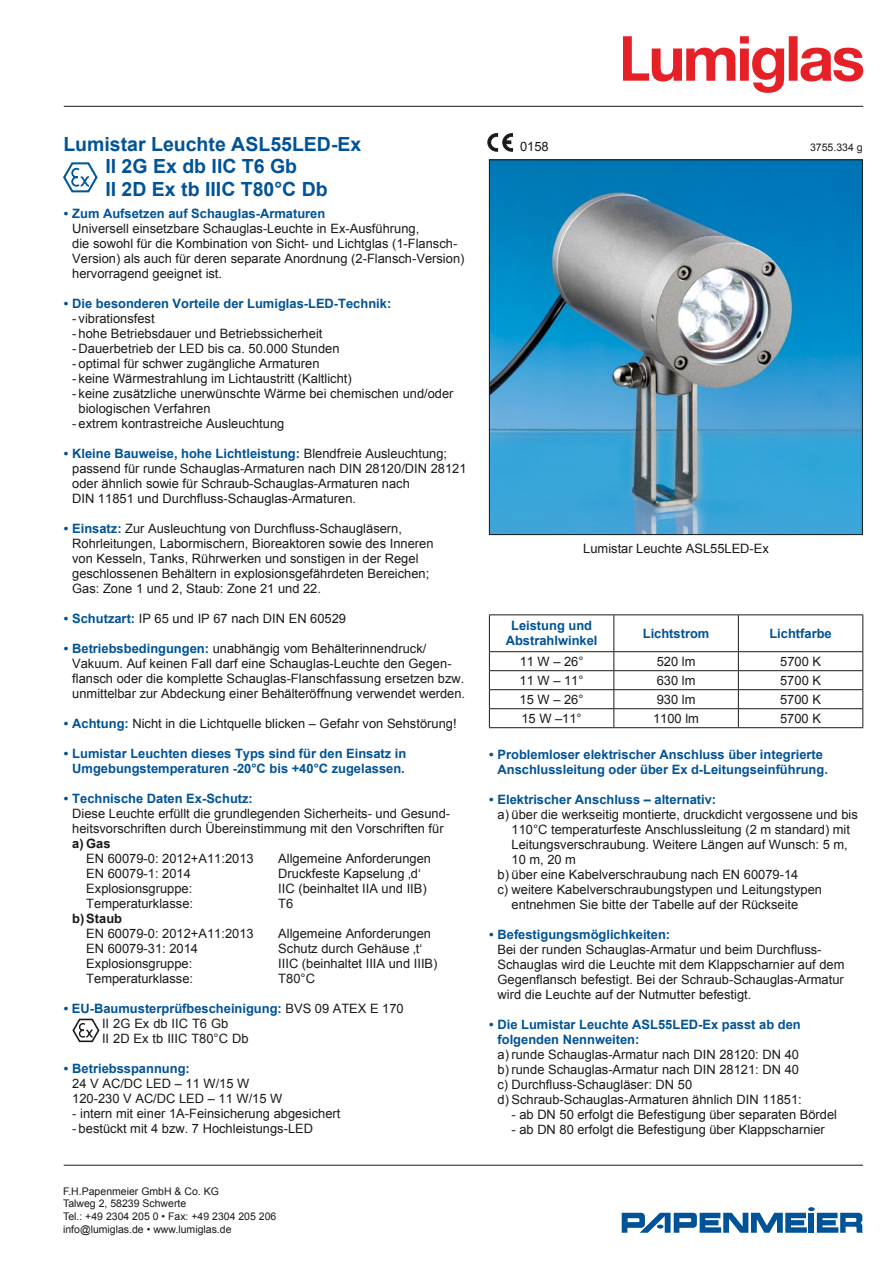
<style>
.page{position:relative;width:893px;height:1263px;background:#fff}
.page>*{position:absolute;margin:0;border:0;box-sizing:border-box;transform-origin:0 0}
.t1{font:700 19.5px/22.5px "Arial";color:#005397}
.t2{font:12.9px/15px "Arial";color:#1a1a18}
.t3{font:700 12.9px/15px "Arial";color:#005397;text-align:center}
.t4{font:700 12.9px "Arial";color:#1a1a18}
.t5{font:10.5px/12.6px "Arial";color:#1a1a18}
.s1{font-weight:700;color:#005397}
</style>
<div class="page">
<svg style="left:63px;top:162px;width:35px;height:30px"></svg>
<svg style="left:488px;top:134px;width:25px;height:17px"></svg>
<hr style="left:64px;top:1165px;width:799px;height:1px;background:#1a1a18">
<svg style="left:622px;top:1207px;width:241px;height:26px"></svg>
<img style="left:491px;top:161px;width:370px;height:372px">
<div style="left:489px;top:159px;width:374px;height:376px;border:1px solid #1a1a18"></div>
<svg style="left:72px;top:1018px;width:28px;height:25px"></svg>
<hr style="left:64px;top:106px;width:799px;height:1px;background:#1a1a18">
<svg style="left:623px;top:36px;width:240px;height:57px"></svg>
<hr style="left:489px;top:614px;width:125px;height:1px;background:#1a1a18">
<hr style="left:489px;top:615px;width:1px;height:36px;background:#1a1a18">
<hr style="left:614px;top:614px;width:124px;height:1px;background:#1a1a18">
<hr style="left:613px;top:615px;width:1px;height:36px;background:#1a1a18">
<hr style="left:738px;top:614px;width:125px;height:1px;background:#1a1a18">
<hr style="left:738px;top:615px;width:1px;height:36px;background:#1a1a18">
<hr style="left:862px;top:615px;width:1px;height:36px;background:#1a1a18">
<hr style="left:489px;top:651px;width:125px;height:1px;background:#1a1a18">
<hr style="left:614px;top:651px;width:124px;height:1px;background:#1a1a18">
<hr style="left:738px;top:651px;width:125px;height:1px;background:#1a1a18">
<hr style="left:489px;top:670px;width:125px;height:1px;background:#1a1a18">
<hr style="left:614px;top:670px;width:124px;height:1px;background:#1a1a18">
<hr style="left:738px;top:670px;width:125px;height:1px;background:#1a1a18">
<hr style="left:489px;top:689px;width:125px;height:1px;background:#1a1a18">
<hr style="left:614px;top:689px;width:124px;height:1px;background:#1a1a18">
<hr style="left:738px;top:689px;width:125px;height:1px;background:#1a1a18">
<hr style="left:489px;top:708px;width:125px;height:1px;background:#1a1a18">
<svg style="left:489px;top:652px;width:1px;height:75px"></svg>
<hr style="left:614px;top:708px;width:124px;height:1px;background:#1a1a18">
<svg style="left:613px;top:652px;width:1px;height:75px"></svg>
<hr style="left:738px;top:708px;width:125px;height:1px;background:#1a1a18">
<svg style="left:738px;top:652px;width:1px;height:75px"></svg>
<svg style="left:862px;top:652px;width:1px;height:75px"></svg>
<hr style="left:489px;top:727px;width:125px;height:1px;background:#1a1a18">
<hr style="left:614px;top:727px;width:124px;height:1px;background:#1a1a18">
<hr style="left:738px;top:727px;width:125px;height:1px;background:#1a1a18">
<h1 class="t1" style="left:105px;top:133px;width:257px;text-indent:-42px">Lumistar Leuchte ASL55LED-Ex<br>II 2G Ex db IIC T6 Gb<br>II 2D Ex tb IIIC T80°C Db</h1>
<p class="t2" style="left:520px;top:139px;width:30px">0158</p>
<p class="t5" style="left:810px;top:141px;width:54px">3755.334 g</p>
<p class="t3" style="left:64px;top:206px;width:263px">• Zum Aufsetzen auf Schauglas-Armaturen</p>
<p class="t2" style="left:72px;top:221px;width:394px">Universell einsetzbare Schauglas-Leuchte in Ex-Ausführung,<br>die sowohl für die Kombination von Sicht- und Lichtglas (1-Flansch-Version) als auch für deren separate Anordnung (2-Flansch-Version) hervorragend geeignet ist.</p>
<p class="t3" style="left:64px;top:296px;width:329px">• Die besonderen Vorteile der Lumiglas-LED-Technik:</p>
<p class="t2" style="left:72px;top:311px;width:84px">- vibrationsfest</p>
<p class="t2" style="left:72px;top:326px;width:252px">- hohe Betriebsdauer und Betriebssicherheit</p>
<p class="t2" style="left:72px;top:341px;width:269px">- Dauerbetrieb der LED bis ca. 50.000 Stunden</p>
<p class="t2" style="left:72px;top:356px;width:249px">- optimal für schwer zugängliche Armaturen</p>
<p class="t2" style="left:72px;top:371px;width:281px">- keine Wärmestrahlung im Lichtaustritt (Kaltlicht)</p>
<p class="t2" style="left:79px;top:386px;width:376px;text-indent:-6px">- keine zusätzliche unerwünschte Wärme bei chemischen und/oder biologischen Verfahren</p>
<p class="t2" style="left:72px;top:416px;width:214px">- extrem kontrastreiche Ausleuchtung</p>
<p class="t2" style="left:72px;top:446px;width:396px;text-indent:-9px"><span class="s1">• Kleine Bauweise, hohe Lichtleistung:</span> Blendfreie Ausleuchtung; passend für runde Schauglas-Armaturen nach DIN 28120/DIN 28121 oder ähnlich sowie für Schraub-Schauglas-Armaturen nach<br>DIN 11851 und Durchfluss-Schauglas-Armaturen.</p>
<p class="t2" style="left:72px;top:521px;width:363px;text-indent:-9px"><span class="s1">• Einsatz:</span> Zur Ausleuchtung von Durchfluss-Schaugläsern, Rohrleitungen, Labormischern, Bioreaktoren sowie des Inneren von Kesseln, Tanks, Rührwerken und sonstigen in der Regel geschlossenen Behältern in explosionsgefährdeten Bereichen; Gas: Zone 1 und 2, Staub: Zone 21 und 22.</p>
<p class="t2" style="left:64px;top:611px;width:284px"><span class="s1">• Schutzart:</span> IP 65 und IP 67 nach DIN EN 60529</p>
<p class="t2" style="left:72px;top:641px;width:395px;text-indent:-9px"><span class="s1">• Betriebsbedingungen:</span> unabhängig vom Behälterinnendruck/ Vakuum. Auf keinen Fall darf eine Schauglas-Leuchte den Gegen&shy;flansch oder die komplette Schauglas-Flanschfassung ersetzen bzw. unmittelbar zur Abdeckung einer Behälteröffnung verwendet werden.</p>
<p class="t2" style="left:64px;top:716px;width:394px"><span class="s1">• Achtung:</span> Nicht in die Lichtquelle blicken – Gefahr von Sehstörung!</p>
<p class="t3" style="left:64px;top:746px;width:344px">• Lumistar Leuchten dieses Typs sind für den Einsatz in<br>Umgebungstemperaturen -20°C bis +40°C zugelassen.</p>
<p class="t3" style="left:64px;top:791px;width:191px">• Technische Daten Ex-Schutz:</p>
<p class="t2" style="left:72px;top:806px;width:379px">Diese Leuchte erfüllt die grundlegenden Sicherheits- und Gesund&shy;heitsvorschriften durch Übereinstimmung mit den Vorschriften für</p>
<p class="t4" style="left:72px;top:835px;width:40px">a) Gas</p>
<p class="t2" style="left:86px;top:851px;width:169px">EN 60079-0: 2012+A11:2013</p>
<p class="t2" style="left:278px;top:851px;width:154px">Allgemeine Anforderungen</p>
<p class="t2" style="left:86px;top:866px;width:106px">EN 60079-1: 2014</p>
<p class="t2" style="left:278px;top:866px;width:144px">Druckfeste Kapselung ‚d‘</p>
<p class="t2" style="left:86px;top:881px;width:108px">Explosionsgruppe:</p>
<p class="t2" style="left:278px;top:881px;width:150px">IIC (beinhaltet IIA und IIB)</p>
<p class="t2" style="left:86px;top:896px;width:108px">Temperaturklasse:</p>
<p class="t2" style="left:278px;top:896px;width:17px">T6</p>
<p class="t4" style="left:72px;top:910px;width:51px">b)Staub</p>
<p class="t2" style="left:86px;top:926px;width:169px">EN 60079-0: 2012+A11:2013</p>
<p class="t2" style="left:278px;top:926px;width:154px">Allgemeine Anforderungen</p>
<p class="t2" style="left:86px;top:941px;width:113px">EN 60079-31: 2014</p>
<p class="t2" style="left:278px;top:941px;width:146px">Schutz durch Gehäuse ‚t‘</p>
<p class="t2" style="left:86px;top:956px;width:108px">Explosionsgruppe:</p>
<p class="t2" style="left:278px;top:956px;width:161px">IIIC (beinhaltet IIIA und IIIB)</p>
<p class="t2" style="left:86px;top:971px;width:108px">Temperaturklasse:</p>
<p class="t2" style="left:278px;top:971px;width:38px">T80°C</p>
<p class="t2" style="left:102px;top:1001px;width:303px;text-indent:-38px"><span class="s1">• EU-Baumusterprüfbescheinigung:</span> BVS 09 ATEX E 170<br>II 2G Ex db IIC T6 Gb<br>II 2D Ex tb IIIC T80°C Db</p>
<p class="t3" style="left:64px;top:1061px;width:128px">• Betriebsspannung:</p>
<p class="t2" style="left:72px;top:1076px;width:212px">24 V AC/DC LED – 11 W/15 W<br>120-230 V AC/DC LED – 11 W/15 W</p>
<p class="t2" style="left:72px;top:1106px;width:270px">- intern mit einer 1A-Feinsicherung abgesichert</p>
<p class="t2" style="left:72px;top:1121px;width:242px">- bestückt mit 4 bzw. 7 Hochleistungs-LED</p>
<p class="t5" style="left:63px;top:1185px;width:215px">F.H.Papenmeier GmbH &amp; Co. KG<br>Talweg 2, 58239 Schwerte<br>Tel.: +49 2304 205 0 • Fax: +49 2304 205 206 info@lumiglas.de • www.lumiglas.de</p>
<p class="t2" style="left:583px;top:541px;width:187px">Lumistar Leuchte ASL55LED-Ex</p>
<p class="t3" style="left:506px;top:619px;width:93px">Leistung und<br>Abstrahlwinkel</p>
<p class="t3" style="left:643px;top:626px;width:68px">Lichtstrom</p>
<p class="t3" style="left:769px;top:626px;width:64px">Lichtfarbe</p>
<p class="t2" style="left:520px;top:654px;width:65px">11 W – 26°</p>
<p class="t2" style="left:657px;top:654px;width:40px">520 lm</p>
<p class="t2" style="left:780px;top:654px;width:42px">5700 K</p>
<p class="t2" style="left:520px;top:673px;width:65px">11 W – 11°</p>
<p class="t2" style="left:657px;top:673px;width:40px">630 lm</p>
<p class="t2" style="left:780px;top:673px;width:42px">5700 K</p>
<p class="t2" style="left:520px;top:692px;width:65px">15 W – 26°</p>
<p class="t2" style="left:657px;top:692px;width:40px">930 lm</p>
<p class="t2" style="left:780px;top:692px;width:42px">5700 K</p>
<p class="t2" style="left:521px;top:711px;width:62px">15 W –11°</p>
<p class="t2" style="left:653px;top:711px;width:47px">1100 lm</p>
<p class="t2" style="left:780px;top:711px;width:42px">5700 K</p>
<p class="t3" style="left:497px;top:747px;width:332px;text-align:left;text-indent:-9px">• Problemloser elektrischer Anschluss über integrierte<br>Anschlussleitung oder über Ex d-Leitungseinführung.</p>
<p class="t3" style="left:489px;top:792px;width:229px">• Elektrischer Anschluss – alternativ:</p>
<p class="t2" style="left:497px;top:807px;width:362px">a) über die werkseitig montierte, druckdicht vergossene und bis</p>
<p class="t2" style="left:511px;top:822px;width:340px">110°C temperaturfeste Anschlussleitung (2 m standard) mit</p>
<p class="t2" style="left:511px;top:837px;width:338px">Leitungsverschraubung. Weitere Längen auf Wunsch: 5 m,</p>
<p class="t2" style="left:511px;top:852px;width:66px">10 m, 20 m</p>
<p class="t2" style="left:497px;top:867px;width:302px">b) über eine Kabelverschraubung nach EN 60079-14</p>
<p class="t2" style="left:497px;top:882px;width:326px">c) weitere Kabelverschraubungstypen und Leitungstypen</p>
<p class="t2" style="left:511px;top:897px;width:288px">entnehmen Sie bitte der Tabelle auf der Rückseite</p>
<p class="t3" style="left:489px;top:927px;width:183px">• Befestigungsmöglichkeiten:</p>
<p class="t2" style="left:497px;top:942px;width:349px">Bei der runden Schauglas-Armatur und beim Durchfluss-Schauglas wird die Leuchte mit dem Klappscharnier auf dem Gegenflansch befestigt. Bei der Schraub-Schauglas-Armatur wird die Leuchte auf der Nutmutter befestigt.</p>
<p class="t3" style="left:497px;top:1017px;width:305px;text-align:left;text-indent:-9px">• Die Lumistar Leuchte ASL55LED-Ex passt ab den folgenden Nennweiten:</p>
<p class="t2" style="left:497px;top:1047px;width:306px">a) runde Schauglas-Armatur nach DIN 28120: DN 40 b) runde Schauglas-Armatur nach DIN 28121: DN 40 c) Durchfluss-Schaugläser: DN 50<br>d) Schraub-Schauglas-Armaturen ähnlich DIN 11851:</p>
<p class="t2" style="left:511px;top:1107px;width:327px">- ab DN 50 erfolgt die Befestigung über separaten Bördel</p>
<p class="t2" style="left:511px;top:1122px;width:315px">- ab DN 80 erfolgt die Befestigung über Klappscharnier</p>
</div>
